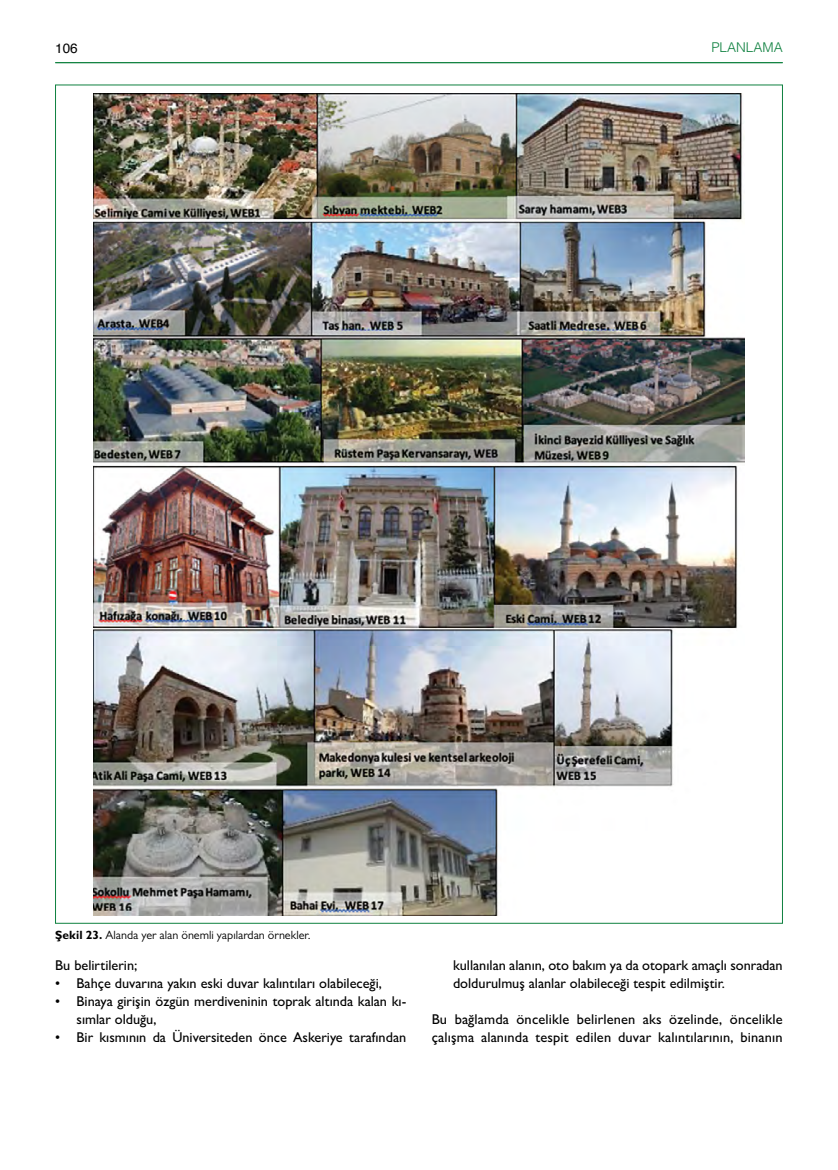
<style>
.page{position:relative;width:838px;height:1170px;background:#fff}
.page>*{position:absolute;margin:0;border:0;box-sizing:border-box;transform-origin:0 0}
.t1{font:500 14.25px/18px "Gill Sans MT Pro";color:#000}
.t2{font:300 13.5px "Helvetica";color:#0f8140}
.t3{font:13.5px "Helvetica";color:#000}
.t4{font:12px "Gill Sans MT Pro";color:#000}
.s1{font-weight:700}
</style>
<div class="page">
<hr style="left:55px;top:62px;width:727px;height:1px;background:#0f8140">
<img style="left:94px;top:93px;width:650px;height:821px">
<p class="t3" style="left:55px;top:37px;width:24px">106</p>
<p class="t2" style="left:711px;top:36px;width:73px">PLANLAMA</p>
<p class="t4" style="left:55px;top:927px;width:257px"><span class="s1">Şekil 23.</span> Alanda yer alan önemli yapılardan örnekler.</p>
<p class="t1" style="left:55px;top:956px;width:84px">Bu belirtilerin;</p>
<p class="t1" style="left:55px;top:974px;width:328px">• Bahçe duvarına yakın eski duvar kalıntıları olabileceği,</p>
<p class="t1" style="left:77px;top:992px;width:331px;text-indent:-21px">• Binaya girişin özgün merdiveninin toprak altında kalan kı&shy;sımlar olduğu,</p>
<p class="t1" style="left:55px;top:1028px;width:352px">• Bir kısmının da Üniversiteden önce Askeriye tarafından</p>
<p class="t1" style="left:453px;top:956px;width:331px">kullanılan alanın, oto bakım ya da otopark amaçlı sonradan doldurulmuş alanlar olabileceği tespit edilmiştir.</p>
<p class="t1" style="left:432px;top:1010px;width:352px">Bu bağlamda öncelikle belirlenen aks özelinde, öncelikle çalışma alanında tespit edilen duvar kalıntılarının, binanın</p>
</div>
